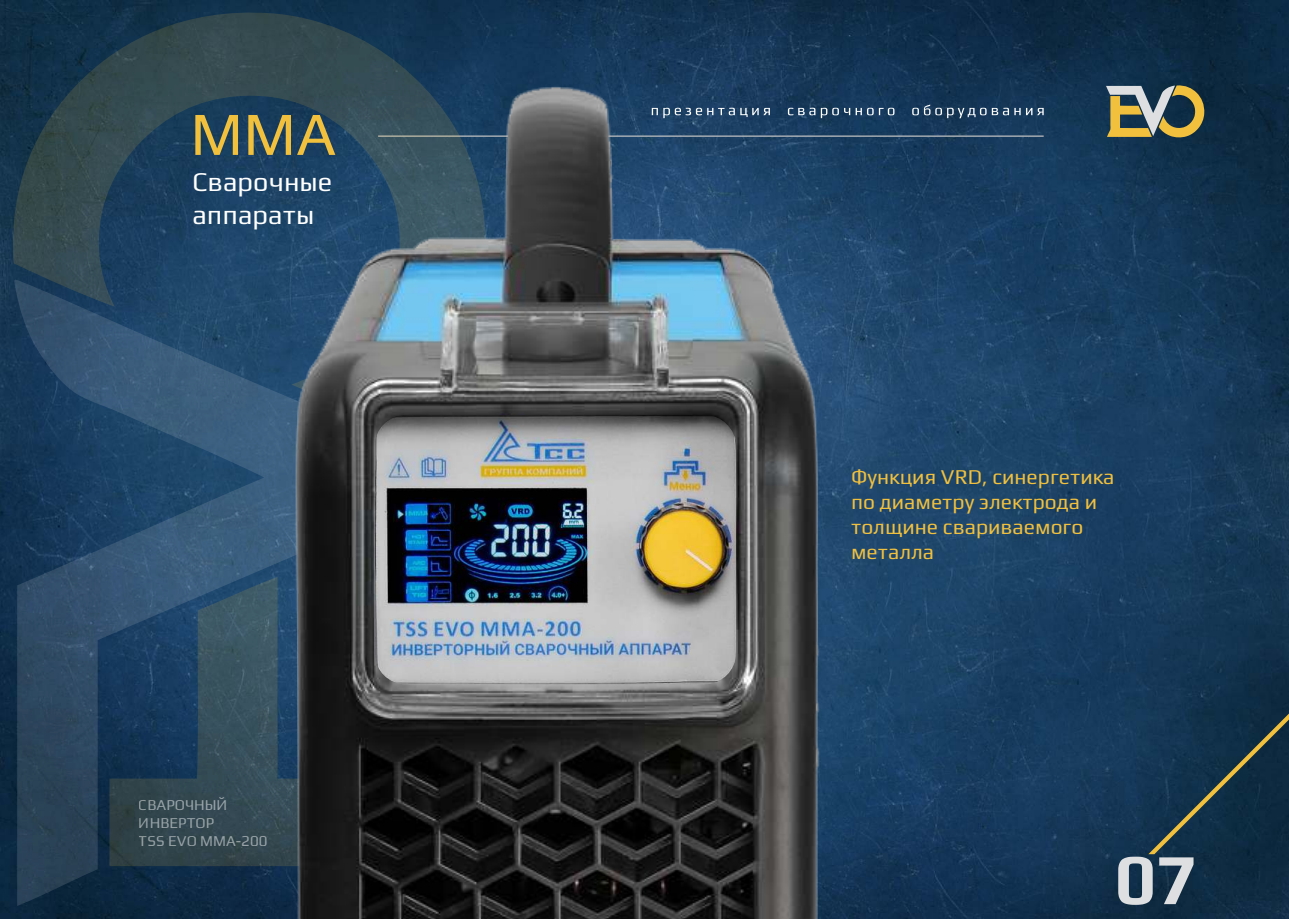
<style>
.page{position:relative;width:1289px;height:919px;background:#fff}
.page>*{position:absolute;margin:0;border:0;box-sizing:border-box;transform-origin:0 0}
.t1{font:700 72px "Play";color:#dddfe0}
.t2{font:61.5px "Play";color:#f1c03d}
.t3{font:27px/32.4px "Play";color:#fff}
.t4{font:21px/25.2px "Play";color:#f1c03d}
.t5{font:15px/18px "Play";color:#fff}
</style>
<div class="page">
<img style="left:0;top:0;width:1288px;height:918px">
<svg style="left:1148px;top:713px;width:140px;height:141px;background:#183447"></svg>
<svg style="left:830px;top:108px;width:8px;height:10px"></svg>
<svg style="left:844px;top:108px;width:17px;height:7px"></svg>
<svg style="left:867px;top:108px;width:27px;height:7px"></svg>
<svg style="left:912px;top:104px;width:131px;height:14px;background:#3c5874"></svg>
<svg style="left:1105px;top:85px;width:99px;height:53px;background:#7f7f60"></svg>
<hr style="left:378px;top:135px;width:665px;height:2px;background:#bbbdbf">
<svg style="left:13px;top:13px;width:472px;height:414px;background:#234154"></svg>
<svg style="left:14px;top:278px;width:270px;height:627px;background:#264764"></svg>
<svg style="left:109px;top:489px;width:175px;height:408px;background:#2b4960"></svg>
<img style="left:284px;top:78px;width:546px;height:840px">
<img style="left:374px;top:415px;width:362px;height:269px">
<h2 class="t2" style="left:190px;top:91px;width:148px">ММА</h2>
<p class="t3" style="left:192px;top:164px;width:141px">Сварочные аппараты</p>
<p class="t5" style="left:139px;top:794px;width:130px">СВАРОЧНЫЙ<br>ИНВЕРТОР<br>ТSS EVO MMA-200</p>
<p class="t4" style="left:851px;top:462px;width:265px">Функция VRD, синергетика по диаметру электрода и толщине свариваемого металла</p>
<h1 class="t1" style="left:1114px;top:837px;width:85px">07</h1>
</div>
